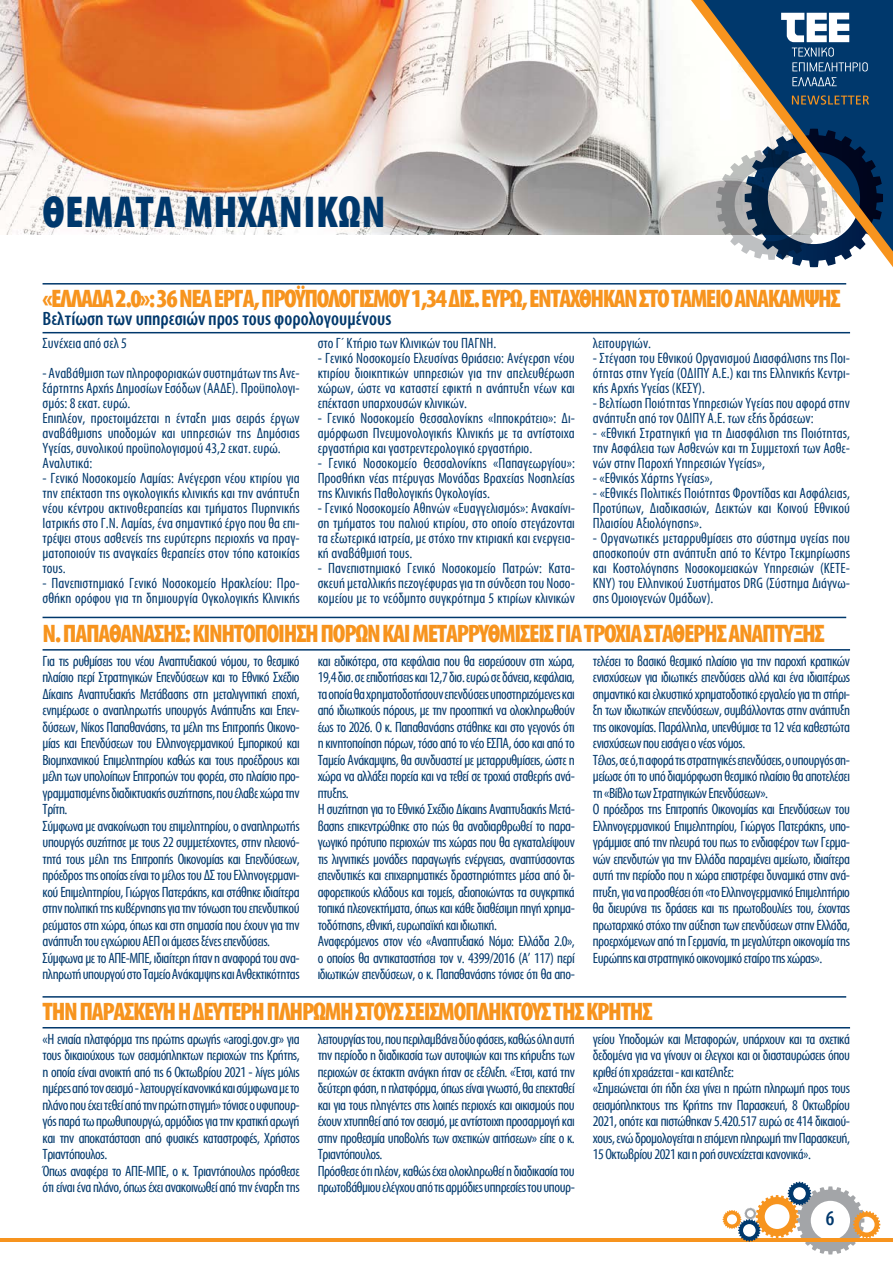
<style>
.page{position:relative;width:893px;height:1263px;background:#fff}
.page>*{position:absolute;margin:0;border:0;box-sizing:border-box;transform-origin:0 0}
.t1{font:700 45px "Myriad Condensed Greek";letter-spacing:.01em;color:#00386c}
.t2{font:700 25.5px "Myriad Condensed Greek";letter-spacing:-.05em;color:#f7941e}
.t3{font:500 21px "Myriad Condensed Greek";color:#00386c}
.t4{font:500 19.5px "Myriad Condensed Greek";color:#00386c}
.t5{font:15px/16.5px "Myriad Condensed Greek";letter-spacing:-.03em;color:#00386c;text-align:justify}
.t6{font:15px/15px "Myriad Condensed Greek";color:#00386c}
</style>
<div class="page">
<hr style="left:0;top:1238px;width:893px;height:3px;background:#f7941e">
<svg style="left:723px;top:1182px;width:157px;height:72px"></svg>
<img style="left:0;top:0;width:691px;height:234px">
<svg style="left:691px;top:0;width:202px;height:267px"></svg>
<svg style="left:792px;top:95px;width:77px;height:10px"></svg>
<svg style="left:781px;top:13px;width:87px;height:58px"></svg>
<svg style="left:792px;top:77px;width:45px;height:9px"></svg>
<hr style="left:43px;top:332px;width:807px;height:1px;background:#00386c">
<hr style="left:43px;top:649px;width:807px;height:2px;background:#00386c">
<hr style="left:43px;top:1027px;width:807px;height:1px;background:#00386c">
<hr style="left:43px;top:283px;width:803px;height:2px;background:#00386c">
<hr style="left:43px;top:617px;width:803px;height:1px;background:#00386c">
<hr style="left:43px;top:996px;width:803px;height:2px;background:#00386c">
<h1 class="t1" style="left:43px;top:189px;width:345px">ΘΕΜΑΤΑ ΜΗΧΑΝΙΚΩΝ</h1>
<h2 class="t2" style="left:43px;top:285px;width:800px">«ΕΛΛΑΔΑ 2.0»: 36 ΝΕΑ ΕΡΓΑ, ΠΡΟΫΠΟΛΟΓΙΣΜΟΥ 1,34 ΔΙΣ. ΕΥΡΩ, ΕΝΤΑΧΘΗΚΑΝ ΣΤΟ ΤΑΜΕΙΟ ΑΝΑΚΑΜΨΗΣ</h2>
<h3 class="t4" style="left:43px;top:308px;width:350px">Βελτίωση των υπηρεσιών προς τους φορολογουμένους</h3>
<p class="t6" style="left:43px;top:336px;width:86px">Συνέχεια από σελ 5</p>
<p class="t6" style="left:43px;top:366px;width:259px">- Αναβάθμιση των πληροφοριακών συστημάτων της Ανε&shy;ξάρτητης Αρχής Δημοσίων Εσόδων (ΑΑΔΕ). Προϋπολογι&shy;σμός: 8 εκατ. ευρώ.<br>Επιπλέον, προετοιμάζεται η ένταξη μιας σειράς έργων αναβάθμισης υποδομών και υπηρεσιών της Δημόσιας Υγείας, συνολικού προϋπολογισμού 43,2 εκατ. ευρώ.<br>Αναλυτικά:</p>
<p class="t5" style="left:43px;top:471px;width:259px;line-height:15px">- Γενικό Νοσοκομείο Λαμίας: Ανέγερση νέου κτιρίου για την επέκταση της ογκολογικής κλινικής και την ανάπτυξη νέου κέντρου ακτινοθεραπείας και τμήματος Πυρηνικής Ιατρικής στο Γ.Ν. Λαμίας, ένα σημαντικό έργο που θα επι&shy;τρέψει στους ασθενείς της ευρύτερης περιοχής να πραγ&shy;ματοποιούν τις αναγκαίες θεραπείες στον τόπο κατοικίας τους.</p>
<p class="t6" style="left:43px;top:576px;width:259px">- Πανεπιστημιακό Γενικό Νοσοκομείο Ηρακλείου: Προ&shy;σθήκη ορόφου για τη δημιουργία Ογκολογικής Κλινικής</p>
<p class="t6" style="left:318px;top:336px;width:180px">στο Γ΄ Κτήριο των Κλινικών του ΠΑΓΝΗ.</p>
<p class="t5" style="left:318px;top:351px;width:259px;line-height:15px">- Γενικό Νοσοκομείο Ελευσίνας Θριάσειο: Ανέγερση νέου κτιρίου διοικητικών υπηρεσιών για την απελευθέρωση χώρων, ώστε να καταστεί εφικτή η ανάπτυξη νέων και επέκταση υπαρχουσών κλινικών.</p>
<p class="t5" style="left:318px;top:411px;width:259px;line-height:15px">- Γενικό Νοσοκομείο Θεσσαλονίκης «Ιπποκράτειο»: Δι&shy;αμόρφωση Πνευμονολογικής Κλινικής με τα αντίστοιχα εργαστήρια και γαστρεντερολογικό εργαστήριο.</p>
<p class="t5" style="left:318px;top:456px;width:259px;line-height:15px">- Γενικό Νοσοκομείο Θεσσαλονίκης «Παπαγεωργίου»:<br>Προσθήκη νέας πτέρυγας Μονάδας Βραχείας Νοσηλείας της Κλινικής Παθολογικής Ογκολογίας.</p>
<p class="t5" style="left:318px;top:501px;width:259px;line-height:15px">- Γενικό Νοσοκομείο Αθηνών «Ευαγγελισμός»: Ανακαίνι&shy;ση τμήματος του παλιού κτιρίου, στο οποίο στεγάζονται τα εξωτερικά ιατρεία, με στόχο την κτιριακή και ενεργεια&shy;κή αναβάθμισή τους.</p>
<p class="t5" style="left:318px;top:561px;width:259px;line-height:15px">- Πανεπιστημιακό Γενικό Νοσοκομείο Πατρών: Κατα&shy;σκευή μεταλλικής πεζογέφυρας για τη σύνδεση του Νοσο&shy;κομείου με το νεόδμητο συγκρότημα 5 κτιρίων κλινικών</p>
<p class="t6" style="left:593px;top:336px;width:60px">λειτουργιών.</p>
<p class="t5" style="left:593px;top:351px;width:259px;line-height:15px">- Στέγαση του Εθνικού Οργανισμού Διασφάλισης της Ποι&shy;ότητας στην Υγεία (ΟΔΙΠΥ Α.Ε.) και της Ελληνικής Κεντρι&shy;κής Αρχής Υγείας (ΚΕΣΥ).</p>
<p class="t6" style="left:593px;top:396px;width:259px">- Βελτίωση Ποιότητας Υπηρεσιών Υγείας που αφορά στην ανάπτυξη από τον ΟΔΙΠΥ Α.Ε. των εξής δράσεων:</p>
<p class="t5" style="left:593px;top:426px;width:259px;line-height:15px">- «Εθνική Στρατηγική για τη Διασφάλιση της Ποιότητας, την Ασφάλεια των Ασθενών και τη Συμμετοχή των Ασθε&shy;νών στην Παροχή Υπηρεσιών Υγείας»,</p>
<p class="t6" style="left:593px;top:471px;width:121px">- «Εθνικός Χάρτης Υγείας»,</p>
<p class="t5" style="left:593px;top:486px;width:259px;line-height:15px">- «Εθνικές Πολιτικές Ποιότητας Φροντίδας και Ασφάλειας, Προτύπων, Διαδικασιών, Δεικτών και Κοινού Εθνικού Πλαισίου Αξιολόγησης».</p>
<p class="t5" style="left:593px;top:531px;width:259px;line-height:15px">- Οργανωτικές μεταρρυθμίσεις στο σύστημα υγείας που αποσκοπούν στη ανάπτυξη από το Κέντρο Τεκμηρίωσης και Κοστολόγησης Νοσοκομειακών Υπηρεσιών (ΚΕΤΕ-ΚΝΥ) του Ελληνικού Συστήματος DRG (Σύστημα Διάγνω&shy;σης Ομοιογενών Ομάδων).</p>
<h2 class="t2" style="left:43px;top:620px;width:784px">Ν. ΠΑΠΑΘΑΝΑΣΗΣ: ΚΙΝΗΤΟΠΟΙΗΣΗ ΠΟΡΩΝ ΚΑΙ ΜΕΤΑΡΡΥΘΜΙΣΕΙΣ ΓΙΑ ΤΡΟΧΙΑ ΣΤΑΘΕΡΗΣ ΑΝΑΠΤΥΞΗΣ</h2>
<p class="t5" style="left:43px;top:653px;width:259px;text-align:left">Για τις ρυθμίσεις του νέου Αναπτυξιακού νόμου, το θεσμικό πλαίσιο περί Στρατηγικών Επενδύσεων και το Εθνικό Σχέδιο Δίκαιης Αναπτυξιακής Μετάβασης στη μεταλιγνιτική εποχή, ενημέρωσε ο αναπληρωτής υπουργός Ανάπτυξης και Επεν&shy;δύσεων, Νίκος Παπαθανάσης, τα μέλη της Επιτροπής Οικονο&shy;μίας και Επενδύσεων του Ελληνογερμανικού Εμπορικού και Βιομηχανικού Επιμελητηρίου καθώς και τους προέδρους και μέλη των υπολοίπων Επιτροπών του φορέα, στο πλαίσιο προ&shy;γραμματισμένης διαδικτυακής συζήτησης, που έλαβε χώρα την Τρίτη.<br>Σύμφωνα με ανακοίνωση του επιμελητηρίου, ο αναπληρωτής υπουργός συζήτησε με τους 22 συμμετέχοντες, στην πλειονό&shy;τητά τους μέλη της Επιτροπής Οικονομίας και Επενδύσεων, πρόεδρος της οποίας είναι το μέλος του ΔΣ του Ελληνογερμανι&shy;κού Επιμελητηρίου, Γιώργος Πατεράκης, και στάθηκε ιδιαίτερα στην πολιτική της κυβέρνησης για την τόνωση του επενδυτικού ρεύματος στη χώρα, όπως και στη σημασία που έχουν για την ανάπτυξη του εγχώριου ΑΕΠ οι άμεσες ξένες επενδύσεις.<br>Σύμφωνα με το ΑΠΕ-ΜΠΕ, ιδιαίτερη ήταν η αναφορά του ανα&shy;πληρωτή υπουργού στο Ταμείο Ανάκαμψης και Ανθεκτικότητας</p>
<p class="t5" style="left:318px;top:653px;width:259px;text-align:left">και ειδικότερα, στα κεφάλαια που θα εισρεύσουν στη χώρα, 19,4 δισ. σε επιδοτήσεις και 12,7 δισ. ευρώ σε δάνεια, κεφάλαια, τα οποία θα χρηματοδοτήσουν επενδύσεις υποστηριζόμενες και από ιδιωτικούς πόρους, με την προοπτική να ολοκληρωθούν έως το 2026. Ο κ. Παπαθανάσης στάθηκε και στο γεγονός ότι η κινητοποίηση πόρων, τόσο από το νέο ΕΣΠΑ, όσο και από το Ταμείο Ανάκαμψης, θα συνδυαστεί με μεταρρυθμίσεις, ώστε η χώρα να αλλάξει πορεία και να τεθεί σε τροχιά σταθερής ανά&shy;πτυξης.<br>Η συζήτηση για το Εθνικό Σχέδιο Δίκαιης Αναπτυξιακής Μετά&shy;βασης επικεντρώθηκε στο πώς θα αναδιαρθρωθεί το παρα&shy;γωγικό πρότυπο περιοχών της χώρας που θα εγκαταλείψουν τις λιγνιτικές μονάδες παραγωγής ενέργειας, αναπτύσσοντας επενδυτικές και επιχειρηματικές δραστηριότητες μέσα από δι&shy;αφορετικούς κλάδους και τομείς, αξιοποιώντας τα συγκριτικά τοπικά πλεονεκτήματα, όπως και κάθε διαθέσιμη πηγή χρημα&shy;τοδότησης, εθνική, ευρωπαϊκή και ιδιωτική.<br>Αναφερόμενος στον νέο «Αναπτυξιακό Νόμο: Ελλάδα 2.0», ο οποίος θα αντικαταστήσει τον ν. 4399/2016 (Α’ 117) περί ιδιωτικών επενδύσεων, ο κ. Παπαθανάσης τόνισε ότι θα απο-</p>
<p class="t5" style="left:593px;top:653px;width:259px;text-align:left">τελέσει το βασικό θεσμικό πλαίσιο για την παροχή κρατικών ενισχύσεων για ιδιωτικές επενδύσεις αλλά και ένα ιδιαιτέρως σημαντικό και ελκυστικό χρηματοδοτικό εργαλείο για τη στήρι&shy;ξη των ιδιωτικών επενδύσεων, συμβάλλοντας στην ανάπτυξη της οικονομίας. Παράλληλα, υπενθύμισε τα 12 νέα καθεστώτα ενισχύσεων που εισάγει ο νέος νόμος.<br>Τέλος, σε ό,τι αφορά τις στρατηγικές επενδύσεις, ο υπουργός ση&shy;μείωσε ότι το υπό διαμόρφωση θεσμικό πλαίσιο θα αποτελέσει τη «Βίβλο των Στρατηγικών Επενδύσεων».<br>Ο πρόεδρος της Επιτροπής Οικονομίας και Επενδύσεων του Ελληνογερμανικού Επιμελητηρίου, Γιώργος Πατεράκης, υπο&shy;γράμμισε από την πλευρά του πως το ενδιαφέρον των Γερμα&shy;νών επενδυτών για την Ελλάδα παραμένει αμείωτο, ιδιαίτερα αυτή την περίοδο που η χώρα επιστρέφει δυναμικά στην ανά&shy;πτυξη, για να προσθέσει ότι «το Ελληνογερμανικό Επιμελητήριο θα διευρύνει τις δράσεις και τις πρωτοβουλίες του, έχοντας πρωταρχικό στόχο την αύξηση των επενδύσεων στην Ελλάδα, προερχόμενων από τη Γερμανία, τη μεγαλύτερη οικονομία της Ευρώπης και στρατηγικό οικονομικό εταίρο της χώρας».</p>
<h2 class="t2" style="left:43px;top:998px;width:611px">ΤΗΝ ΠΑΡΑΣΚΕΥΗ Η ΔΕΥΤΕΡΗ ΠΛΗΡΩΜΗ ΣΤΟΥΣ ΣΕΙΣΜΟΠΛΗΚΤΟΥΣ ΤΗΣ ΚΡΗΤΗΣ</h2>
<p class="t5" style="left:43px;top:1031px;width:259px;text-align:left">«Η ενιαία πλατφόρμα της πρώτης αρωγής «arogi.gov.gr» για τους δικαιούχους των σεισμόπληκτων περιοχών της Κρήτης, η οποία είναι ανοικτή από τις 6 Οκτωβρίου 2021 - λίγες μόλις ημέρες από τον σεισμό - λειτουργεί κανονικά και σύμφωνα με το πλάνο που έχει τεθεί από την πρώτη στιγμή» τόνισε ο υφυπουρ&shy;γός παρά τω πρωθυπουργώ, αρμόδιος για την κρατική αρωγή και την αποκατάσταση από φυσικές καταστροφές, Χρήστος Τριαντόπουλος.<br>Όπως αναφέρει το ΑΠΕ-ΜΠΕ, ο κ. Τριαντόπουλος πρόσθεσε ότι είναι ένα πλάνο, όπως έχει ανακοινωθεί από την έναρξη της</p>
<p class="t5" style="left:318px;top:1031px;width:259px;text-align:left">λειτουργίας του, που περιλαμβάνει δύο φάσεις, καθώς όλη αυτή την περίοδο η διαδικασία των αυτοψιών και της κήρυξης των περιοχών σε έκτακτη ανάγκη ήταν σε εξέλιξη. «Έτσι, κατά την δεύτερη φάση, η πλατφόρμα, όπως είναι γνωστό, θα επεκταθεί και για τους πληγέντες στις λοιπές περιοχές και οικισμούς που έχουν χτυπηθεί από τον σεισμό, με αντίστοιχη προσαρμογή και στην προθεσμία υποβολής των σχετικών αιτήσεων» είπε ο κ.<br>Τριαντόπουλος.<br>Πρόσθεσε ότι πλέον, καθώς έχει ολοκληρωθεί η διαδικασία του πρωτοβάθμιου ελέγχου από τις αρμόδιες υπηρεσίες του υπουρ-</p>
<p class="t5" style="left:593px;top:1031px;width:259px;text-align:left">γείου Υποδομών και Μεταφορών, υπάρχουν και τα σχετικά δεδομένα για να γίνουν οι έλεγχοι και οι διασταυρώσεις όπου κριθεί ότι χρειάζεται - και κατέληξε:<br>«Σημειώνεται ότι ήδη έχει γίνει η πρώτη πληρωμή προς τους σεισμόπληκτους της Κρήτης την Παρασκευή, 8 Οκτωβρίου 2021, οπότε και πιστώθηκαν 5.420.517 ευρώ σε 414 δικαιού&shy;χους, ενώ δρομολογείται η επόμενη πληρωμή την Παρασκευή, 15 Οκτωβρίου 2021 και η ροή συνεχίζεται κανονικά».</p>
<h3 class="t3" style="left:826px;top:1208px;width:10px">6</h3>
</div>
